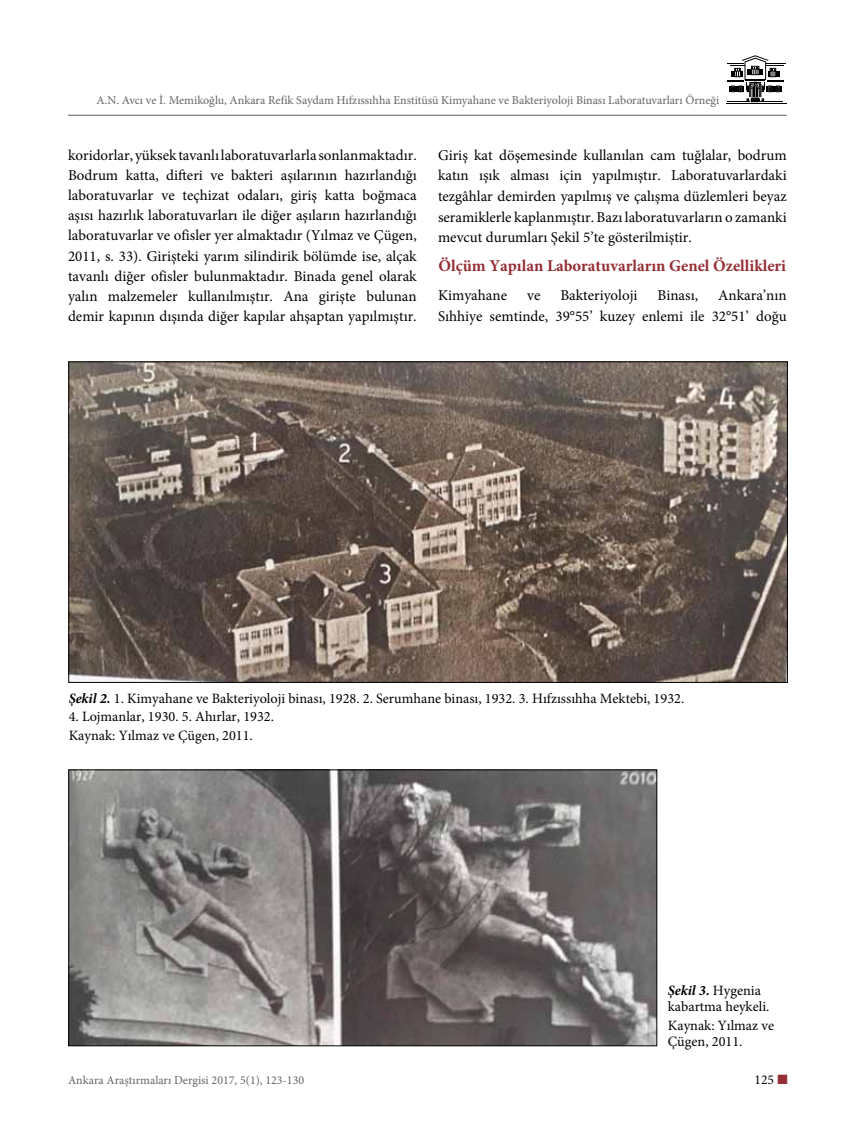
<style>
.page{position:relative;width:842px;height:1127px;background:#fff}
.page>*{position:absolute;margin:0;border:0;box-sizing:border-box;transform-origin:0 0}
.t1{font:700 16.5px "Minion Pro";color:#962e34}
.t2{font:15px/20.1px "Minion Pro";color:#000;text-align:justify}
.t3{font:14.25px/16.5px "Minion Pro";color:#000}
.t4{font:13.5px "Minion Pro";color:#000}
.t5{font:12px "Minion Pro";color:#636466}
.s1{font-weight:700;font-style:italic}
.s2{color:#962e34}
</style>
<div class="page">
<hr style="left:68px;top:115px;width:719px;height:1px;background:#58595b">
<hr style="left:726px;top:103px;width:60px;height:1px;background:#000">
<svg style="left:727px;top:55px;width:59px;height:48px"></svg>
<img style="left:70px;top:363px;width:716px;height:318px">
<img style="left:70px;top:771px;width:585px;height:273px">
<div style="left:68px;top:769px;width:589px;height:277px;border:1px solid #000"></div>
<p class="t5" style="left:97px;top:92px;width:624px">A.N. Avcı ve İ. Memikoğlu, Ankara Refik Saydam Hıfzıssıhha Enstitüsü Kimyahane ve Bakteriyoloji Binası Laboratuvarları Örneği</p>
<p class="t2" style="left:68px;top:145px;width:350px">koridorlar, yüksek tavanlı laboratuvarlarla sonlanmaktadır.<br>Bodrum katta, difteri ve bakteri aşılarının hazırlandığı laboratuvarlar ve teçhizat odaları, giriş katta boğmaca aşısı hazırlık laboratuvarları ile diğer aşıların hazırlandığı laboratuvarlar ve ofisler yer almaktadır (Yılmaz ve Çügen, 2011, s. 33). Girişteki yarım silindirik bölümde ise, alçak tavanlı diğer ofisler bulunmaktadır. Binada genel olarak yalın malzemeler kullanılmıştır. Ana girişte bulunan demir kapının dışında diğer kapılar ahşaptan yapılmıştır.</p>
<p class="t2" style="left:438px;top:145px;width:350px;line-height:20.5px">Giriş kat döşemesinde kullanılan cam tuğlalar, bodrum katın ışık alması için yapılmıştır. Laboratuvarlardaki tezgâhlar demirden yapılmış ve çalışma düzlemleri beyaz seramiklerle kaplanmıştır. Bazı laboratuvarların o zamanki mevcut durumları Şekil 5’te gösterilmiştir.</p>
<p class="t1" style="left:439px;top:254px;width:349px">Ölçüm Yapılan Laboratuvarların Genel Özellikleri</p>
<p class="t2" style="left:438px;top:286px;width:71px">Kimyahane</p>
<p class="t2" style="left:527px;top:286px;width:15px">ve</p>
<p class="t2" style="left:560px;top:286px;width:79px">Bakteriyoloji</p>
<p class="t2" style="left:658px;top:286px;width:42px">Binası,</p>
<p class="t2" style="left:438px;top:285px;width:350px;line-height:20.5px;text-align:right">Ankara’nın<br>Sıhhiye semtinde, 39°55’ kuzey enlemi ile 32°51’ doğu</p>
<p class="t3" style="left:69px;top:690px;width:617px"><span class="s1">Şekil 2.</span> 1. Kimyahane ve Bakteriyoloji binası, 1928. 2. Serumhane binası, 1932. 3. Hıfzıssıhha Mektebi, 1932.</p>
<p class="t3" style="left:69px;top:707px;width:207px;line-height:18.6px">4. Lojmanlar, 1930. 5. Ahırlar, 1932.<br>Kaynak: Yılmaz ve Çügen, 2011.</p>
<p class="t3" style="left:668px;top:982px;width:103px"><span class="s1">Şekil 3.</span> Hygenia kabartma heykeli.</p>
<p class="t3" style="left:668px;top:1017px;width:108px">Kaynak: Yılmaz ve<br>Çügen, 2011.</p>
<p class="t5" style="left:68px;top:1072px;width:238px">Ankara Araştırmaları Dergisi 2017, 5(1), 123-130</p>
<p class="t4" style="left:755px;top:1071px;width:35px">125 <span class="s2">■</span></p>
</div>
